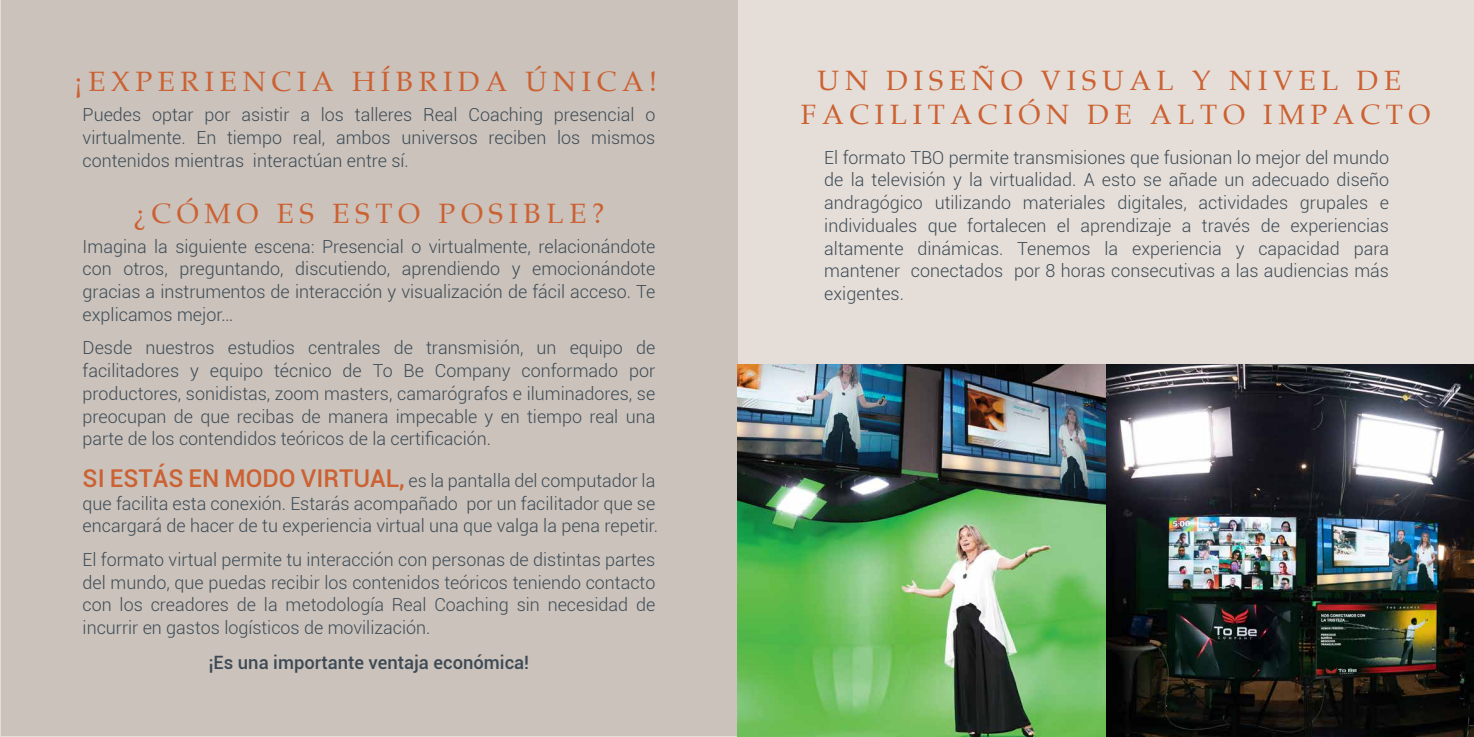
<style>
.page{position:relative;width:1474px;height:737px;background:#fff}
.page>*{position:absolute;margin:0;border:0;box-sizing:border-box;transform-origin:0 0}
.t1{font:28px/33.6px "Palatino";letter-spacing:.2em;color:#cc6132;text-align:center}
.t2{font:500 18.38px "Roboto";color:#3d4a55}
.t3{font:300 17.94px/22.8px "Roboto";color:#3d4a55;text-align:justify}
.s1{font-weight:500;font-size:24.5px;color:#cc6132}
</style>
<div class="page">
<div style="left:1px;top:0;width:1472px;height:737px;background:#e5ded8"></div>
<div style="left:1px;top:0;width:736px;height:736px;background:#cac2bb"></div>
<img style="left:737px;top:364px;width:736px;height:373px">
<h1 class="t1" style="left:75px;top:64px;width:584px">¡EXPERIENCIA HÍBRIDA ÚNICA!</h1>
<p class="t3" style="left:83px;top:103px;width:574px">Puedes optar por asistir a los talleres Real Coaching presencial o virtualmente. En tiempo real, ambos universos reciben los mismos contenidos mientras interactúan entre sí.</p>
<h1 class="t1" style="left:133px;top:196px;width:472px">¿CÓMO ES ESTO POSIBLE?</h1>
<p class="t3" style="left:83px;top:234px;width:574px">Imagina la siguiente escena: Presencial o virtualmente, relacionándote con otros, preguntando, discutiendo, aprendiendo y emocionándote gracias a instrumentos de interacción y visualización de fácil acceso. Te explicamos mejor…</p>
<p class="t3" style="left:83px;top:336px;width:574px">Desde nuestros estudios centrales de transmisión, un equipo de facilitadores y equipo técnico de To Be Company conformado por productores, sonidistas, zoom masters, camarógrafos e iluminadores, se preocupan de que recibas de manera impecable y en tiempo real una parte de los contendidos teóricos de la certificación.</p>
<p class="t3" style="left:83px;top:468px;width:577px;text-align:left"><span class="s1">SI ESTÁS EN MODO VIRTUAL,</span> es la pantalla del computador la que facilita esta conexión. Estarás acompañado por un facilitador que se encargará de hacer de tu experiencia virtual una que valga la pena repetir.</p>
<p class="t3" style="left:83px;top:547px;width:574px">El formato virtual permite tu interacción con personas de distintas partes del mundo, que puedas recibir los contenidos teóricos teniendo contacto con los creadores de la metodología Real Coaching sin necesidad de incurrir en gastos logísticos de movilización.</p>
<p class="t2" style="left:209px;top:649px;width:322px">¡Es una importante ventaja económica!</p>
<h1 class="t1" style="left:801px;top:63px;width:631px">UN DISEÑO VISUAL Y NIVEL DE<br>FACILITACIÓN DE ALTO IMPACTO</h1>
<p class="t3" style="left:824px;top:145px;width:566px">El formato TBO permite transmisiones que fusionan lo mejor del mundo de la televisión y la virtualidad. A esto se añade un adecuado diseño andragógico utilizando materiales digitales, actividades grupales e individuales que fortalecen el aprendizaje a través de experiencias altamente dinámicas. Tenemos la experiencia y capacidad para mantener conectados por 8 horas consecutivas a las audiencias más exigentes.</p>
</div>
